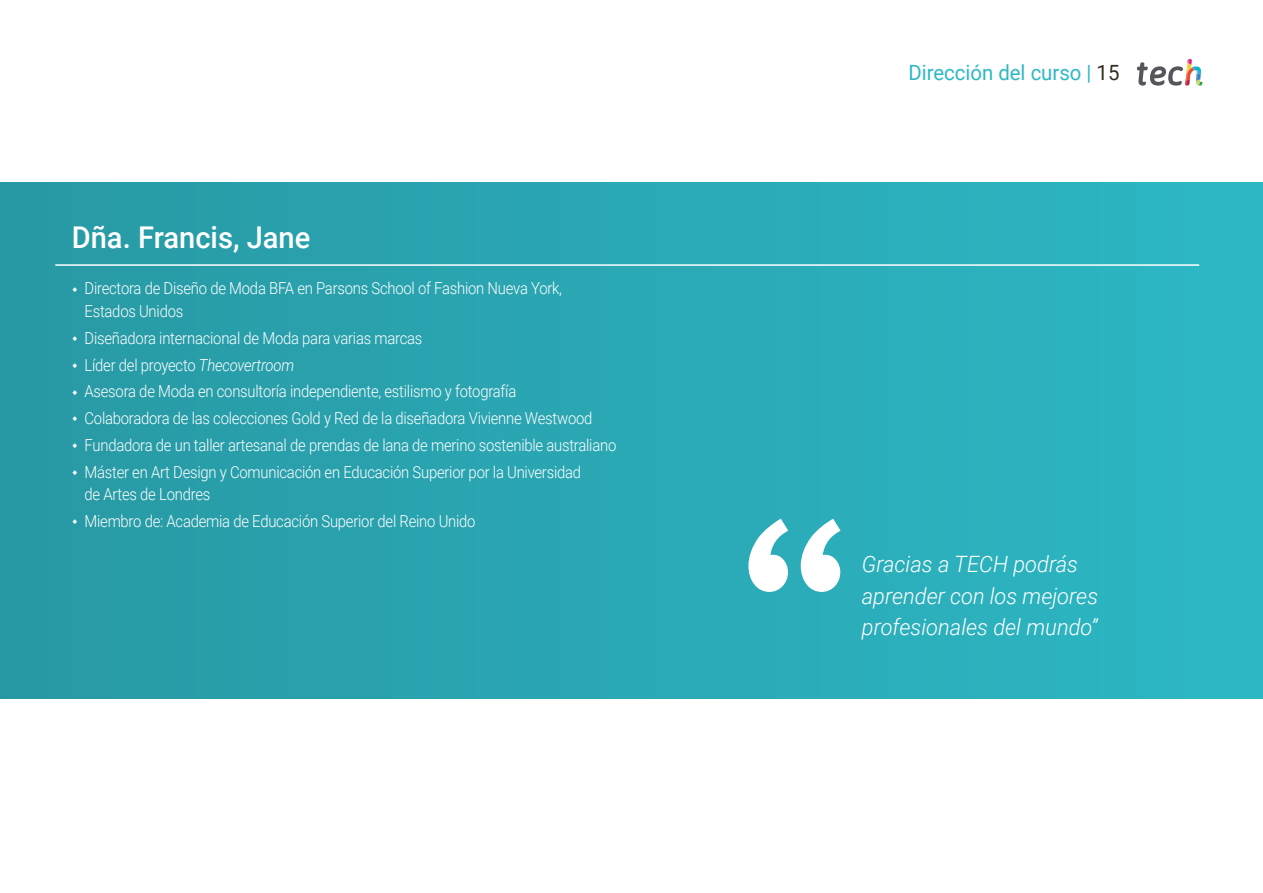
<style>
.page{position:relative;width:1263px;height:893px;background:#fff}
.page>*{position:absolute;margin:0;border:0;box-sizing:border-box;transform-origin:0 0}
.t1{font:500 30px "Roboto";color:#fff}
.t2{font:italic 300 22.5px/31.5px "Roboto";color:#fff}
.t3{font:21px "Roboto";color:#2db8c4}
.t4{font:300 16.5px/26.7px "Roboto";letter-spacing:-.015em;color:#fff;scale:.9 1}
.s1{font-style:italic}
.s2{color:#312e20}
</style>
<div class="page">
<svg style="left:1137px;top:59px;width:65px;height:27px"></svg>
<div style="left:0;top:182px;width:1263px;height:516px;background:linear-gradient(to right,#2799a4,#2db7c5)"></div>
<svg style="left:748px;top:519px;width:92px;height:73px"></svg>
<hr style="left:55px;top:264px;width:1144px;height:2px;background:#fff">
<svg style="left:73px;top:287px;width:4px;height:5px"></svg>
<svg style="left:73px;top:336px;width:4px;height:5px"></svg>
<svg style="left:73px;top:363px;width:4px;height:5px"></svg>
<svg style="left:73px;top:390px;width:4px;height:5px"></svg>
<svg style="left:73px;top:416px;width:4px;height:5px"></svg>
<svg style="left:73px;top:443px;width:4px;height:5px"></svg>
<svg style="left:73px;top:470px;width:4px;height:5px"></svg>
<svg style="left:73px;top:519px;width:4px;height:5px"></svg>
<h1 class="t1" style="left:72px;top:216px;width:240px">Dña. Francis, Jane</h1>
<p class="t4" style="left:85px;top:277px;width:532px;line-height:22.5px">Directora de Diseño de Moda BFA en Parsons School of Fashion Nueva York,<br>Estados Unidos</p>
<p class="t4" style="left:85px;top:324px;width:592px">Diseñadora internacional de Moda para varias marcas<br>Líder del proyecto <span class="s1">Thecovertroom<br></span>Asesora de Moda en consultoría independiente, estilismo y fotografía<br>Colaboradora de las colecciones Gold y Red de la diseñadora Vivienne Westwood Fundadora de un taller artesanal de prendas de lana de merino sostenible australiano Máster en Art Design y Comunicación en Educación Superior por la Universidad</p>
<p class="t4" style="left:85px;top:480px;width:436px">de Artes de Londres<br>Miembro de: Academia de Educación Superior del Reino Unido</p>
<p class="t3" style="left:908px;top:57px;width:213px">Dirección del curso | <span class="s2">15</span></p>
<h2 class="t2" style="left:862px;top:548px;width:238px">Gracias a TECH podrás aprender con los mejores profesionales del mundo”</h2>
</div>
